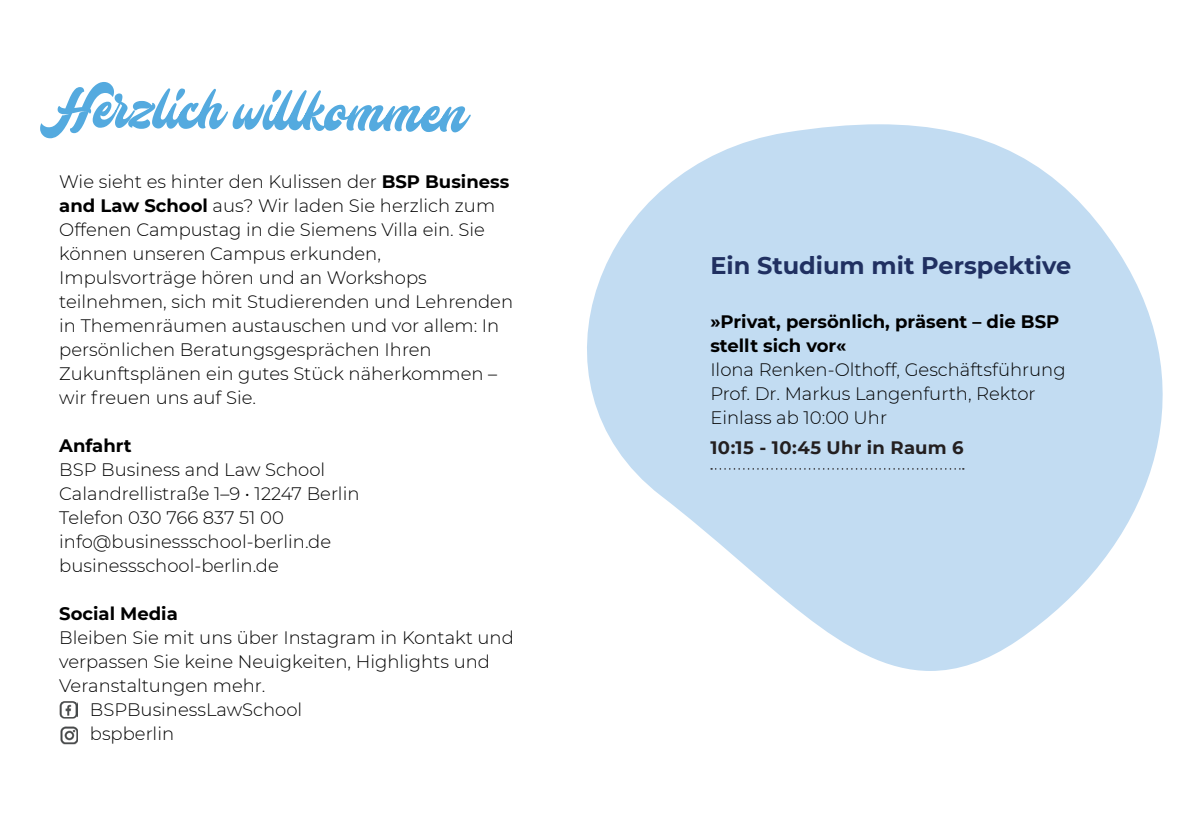
<style>
.page{position:relative;width:1191px;height:840px;background:#fff}
.page>*{position:absolute;margin:0;border:0;box-sizing:border-box;transform-origin:0 0}
.t1{font:700 24px "Montserrat";color:#203061}
.t2{font:300 18px/24px "Montserrat";color:#000}
.t3{font:700 18px/24px "Montserrat";color:#000}
.t4{font:700 18px "Montserrat";letter-spacing:.015em;color:#231f20}
.s1{font-weight:700}
</style>
<div class="page">
<img style="left:60px;top:701px;width:18px;height:17px">
<img style="left:60px;top:702px;width:18px;height:13px">
<img style="left:60px;top:726px;width:18px;height:17px">
<svg style="left:40px;top:82px;width:431px;height:56px"></svg>
<svg style="left:587px;top:124px;width:576px;height:546px;fill:#c2dcf2"></svg>
<svg style="left:711px;top:468px;width:252px;height:1px"></svg>
<p class="t2" style="left:59px;top:168px;width:455px">Wie sieht es hinter den Kulissen der <span class="s1">BSP Business and Law School</span> aus? Wir laden Sie herzlich zum Offenen Campustag in die Siemens Villa ein. Sie können unseren Campus erkunden, Impulsvorträge hören und an Workshops teilnehmen, sich mit Studierenden und Lehrenden in Themenräumen austauschen und vor allem: In persönlichen Beratungsgesprächen Ihren Zukunftsplänen ein gutes Stück näherkommen – wir freuen uns auf Sie.</p>
<p class="t3" style="left:59px;top:432px;width:74px">Anfahrt</p>
<p class="t2" style="left:59px;top:456px;width:302px">BSP Business and Law School<br>Calandrellistraße 1–9 • 12247 Berlin<br>Telefon 030 766 837 51 00 info@businessschool-berlin.de businessschool-berlin.de</p>
<p class="t3" style="left:59px;top:600px;width:120px">Social Media</p>
<p class="t2" style="left:59px;top:624px;width:456px">Bleiben Sie mit uns über Instagram in Kontakt und</p>
<p class="t2" style="left:59px;top:648px;width:432px">verpassen Sie keine Neuigkeiten, Highlights und</p>
<p class="t2" style="left:59px;top:672px;width:208px">Veranstaltungen mehr.</p>
<p class="t2" style="left:90px;top:696px;width:214px">BSPBusinessLawSchool</p>
<p class="t2" style="left:90px;top:720px;width:86px">bspberlin</p>
<h1 class="t1" style="left:710px;top:248px;width:362px">Ein Studium mit Perspektive</h1>
<p class="t3" style="left:710px;top:308px;width:350px">»Privat, persönlich, präsent – die BSP stellt sich vor«</p>
<p class="t2" style="left:710px;top:356px;width:357px">Ilona Renken-Olthoff, Geschäftsführung<br>Prof. Dr. Markus Langenfurth, Rektor<br>Einlass ab 10:00 Uhr</p>
<p class="t4" style="left:710px;top:434px;width:255px">10:15 - 10:45 Uhr in Raum 6</p>
</div>
